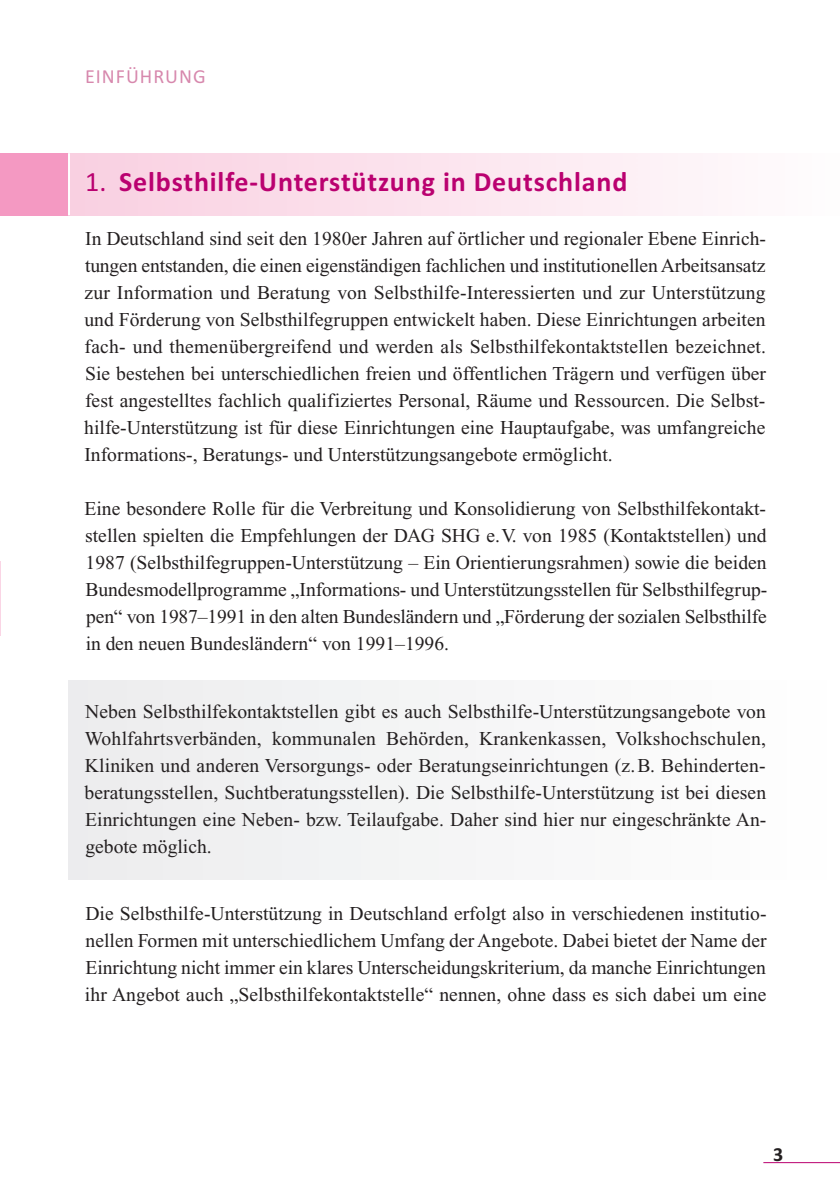
<style>
.page{position:relative;width:840px;height:1191px;background:#fff}
.page>*{position:absolute;margin:0;border:0;box-sizing:border-box;transform-origin:0 0}
.t1{font:700 28px "Calibri";letter-spacing:.03em;color:#ba0170}
.t2{font:20px "Calibri";letter-spacing:.05em;color:#d788ad}
.t3{font:700 20px "Calibri";color:#231f20}
.t4{font:19.6px/27px "Times New Roman";color:#231f20;text-align:justify}
.s1{font-weight:400}
</style>
<div class="page">
<hr style="left:0;top:0;width:1px;height:1191px;background:#f7c1d9">
<div style="left:0;top:153px;width:69px;height:62px;background:#f499c2"></div>
<img style="left:0;top:561px;width:1px;height:74px">
<hr style="left:68px;top:153px;width:2px;height:62px;background:#fff">
<hr style="left:763px;top:1162px;width:76px;height:1px;background:#ba0170">
<p class="t2" style="left:85px;top:64px;width:122px">EINFÜHRUNG</p>
<h1 class="t1" style="left:85px;top:165px;width:543px"><span class="s1">1.</span> Selbsthilfe-Unterstützung in Deutschland</h1>
<p class="t4" style="left:84px;top:227px;width:683px">In Deutschland sind seit den 1980er Jahren auf örtlicher und regionaler Ebene Einrich&shy;tungen entstanden, die einen eigenständigen fachlichen und institutionellen Arbeitsansatz zur Information und Beratung von Selbsthilfe-Interessierten und zur Unterstützung und Förderung von Selbsthilfegruppen entwickelt haben. Diese Einrichtungen arbeiten fach- und themenübergreifend und werden als Selbsthilfekontaktstellen bezeichnet.<br>Sie bestehen bei unterschiedlichen freien und öffentlichen Trägern und verfügen über fest angestelltes fachlich qualifiziertes Personal, Räume und Ressourcen. Die Selbst&shy;hilfe-Unterstützung ist für diese Einrichtungen eine Hauptaufgabe, was umfangreiche Informations-, Beratungs- und Unterstützungsangebote ermöglicht.</p>
<p class="t4" style="left:84px;top:497px;width:684px">Eine besondere Rolle für die Verbreitung und Konsolidierung von Selbsthilfekontakt&shy;stellen spielten die Empfehlungen der DAG SHG e. V. von 1985 (Kontaktstellen) und 1987 (Selbsthilfegruppen-Unterstützung – Ein Orientierungsrahmen) sowie die beiden Bundesmodellprogramme „Informations- und Unterstützungsstellen für Selbsthilfegrup&shy;pen“ von 1987–1991 in den alten Bundesländern und „Förderung der sozialen Selbsthilfe in den neuen Bundesländern“ von 1991–1996.</p>
<p class="t4" style="left:84px;top:699px;width:683px">Neben Selbsthilfekontaktstellen gibt es auch Selbsthilfe-Unterstützungsangebote von Wohlfahrtsverbänden, kommunalen Behörden, Krankenkassen, Volkshochschulen, Kliniken und anderen Versorgungs- oder Beratungseinrichtungen (z.B. Behinderten&shy;beratungsstellen, Suchtberatungsstellen). Die Selbsthilfe-Unterstützung ist bei diesen Einrichtungen eine Neben- bzw. Teilaufgabe. Daher sind hier nur eingeschränkte An&shy;gebote möglich.</p>
<p class="t4" style="left:85px;top:902px;width:682px">Die Selbsthilfe-Unterstützung in Deutschland erfolgt also in verschiedenen institutio&shy;nellen Formen mit unterschiedlichem Umfang der Angebote. Dabei bietet der Name der Einrichtung nicht immer ein klares Unterscheidungskriterium, da manche Einrichtungen ihr Angebot auch „Selbsthilfekontaktstelle“ nennen, ohne dass es sich dabei um eine</p>
<p class="t3" style="left:772px;top:1142px;width:12px">3</p>
</div>
